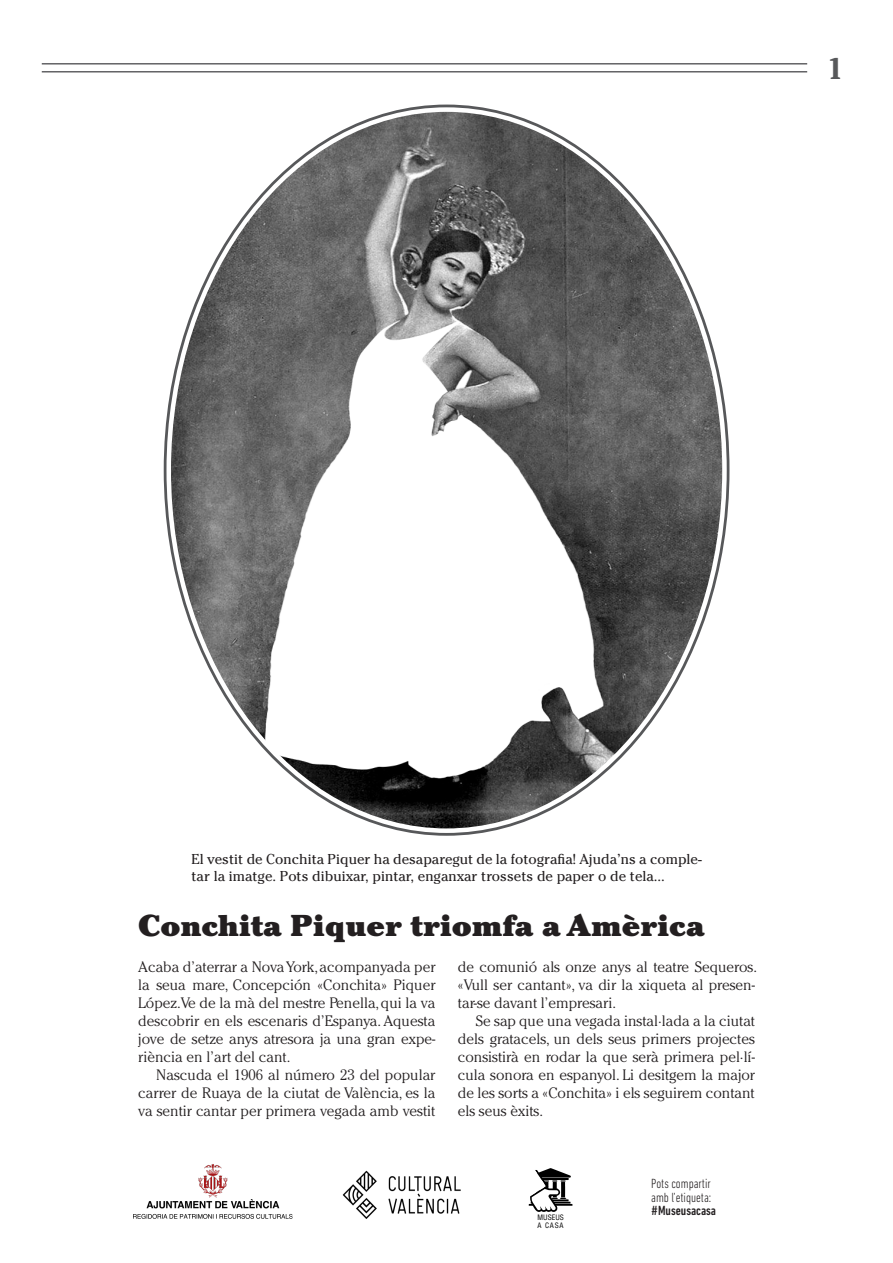
<style>
.page{position:relative;width:893px;height:1263px;background:#fff}
.page>*{position:absolute;margin:0;border:0;box-sizing:border-box;transform-origin:0 0}
.t1{font:900 30px "Cheltenham Std";color:#231f20}
.t2{font:700 30px "Cheltenham Std";color:#57585a}
.Body{font:300 15px/18px "Cheltenham Std";color:#231f20;text-align:justify}
.S_primera_linea{font:300 15px/18px "Cheltenham Std";color:#231f20;text-align:justify}
.Pie_img{font:14.25px/16.5px "Cheltenham Std";color:#231f20}
.t3{font:300 condensed 13.5px/13.5px "DIN Next LT Pro";color:#231f20}
.t4{font:500 condensed 13.5px "DIN Next LT Pro";color:#231f20}
.t5{font:condensed 7.35px/7.9px "Helvetica";color:#000}
</style>
<div class="page">
<hr style="left:42px;top:63px;width:765px;height:2px;background:#636366">
<hr style="left:42px;top:71px;width:765px;height:2px;background:#636366">
<svg style="left:528px;top:1168px;width:44px;height:44px"></svg>
<img style="left:342px;top:1170px;width:119px;height:49px">
<img style="left:133px;top:1164px;width:159px;height:54px">
<img style="left:171px;top:112px;width:551px;height:716px">
<h1 class="t2" style="left:826px;top:50px;width:18px">1</h1>
<p class="Pie_img" style="left:191px;top:851px;width:512px">El vestit de Conchita Piquer ha desaparegut de la fotografia! Ajuda’ns a comple&shy;tar la imatge. Pots dibuixar, pintar, enganxar trossets de paper o de tela...</p>
<h1 class="t1" style="left:138px;top:907px;width:568px">Conchita Piquer triomfa a Amèrica</h1>
<p class="Body" style="left:138px;top:958px;width:299px">Acaba d’aterrar a Nova York, acompanyada per la seua mare, Concepción «Conchita» Piquer López.Ve de la mà del mestre Penella, qui la va descobrir en els escenaris d’Espanya. Aquesta jove de setze anys atresora ja una gran expe&shy;riència en l’art del cant.</p>
<p class="Body" style="left:138px;top:1066px;width:299px;text-indent:18px">Nascuda el 1906 al número 23 del popular carrer de Ruaya de la ciutat de València, es la va sentir cantar per primera vegada amb vestit</p>
<p class="Body" style="left:458px;top:958px;width:301px;text-align:left">de comunió als onze anys al teatre Sequeros. «Vull ser cantant», va dir la xiqueta al presen&shy;tar-se davant l’empresari.</p>
<p class="S_primera_linea" style="left:458px;top:1012px;width:299px;text-indent:18px">Se sap que una vegada instal·lada a la ciutat dels gratacels, un dels seus primers projectes consistirà en rodar la que serà primera pel·lí&shy;cula sonora en espanyol. Li desitgem la major de les sorts a «Conchita» i els seguirem contant els seus èxits.</p>
<p class="t5" style="left:538px;top:1213px;width:28px">MUSEUS<br>A CASA</p>
<p class="t3" style="left:651px;top:1177px;width:62px">Pots compartir amb l’etiqueta:</p>
<p class="t4" style="left:651px;top:1203px;width:66px">#Museusacasa</p>
</div>
